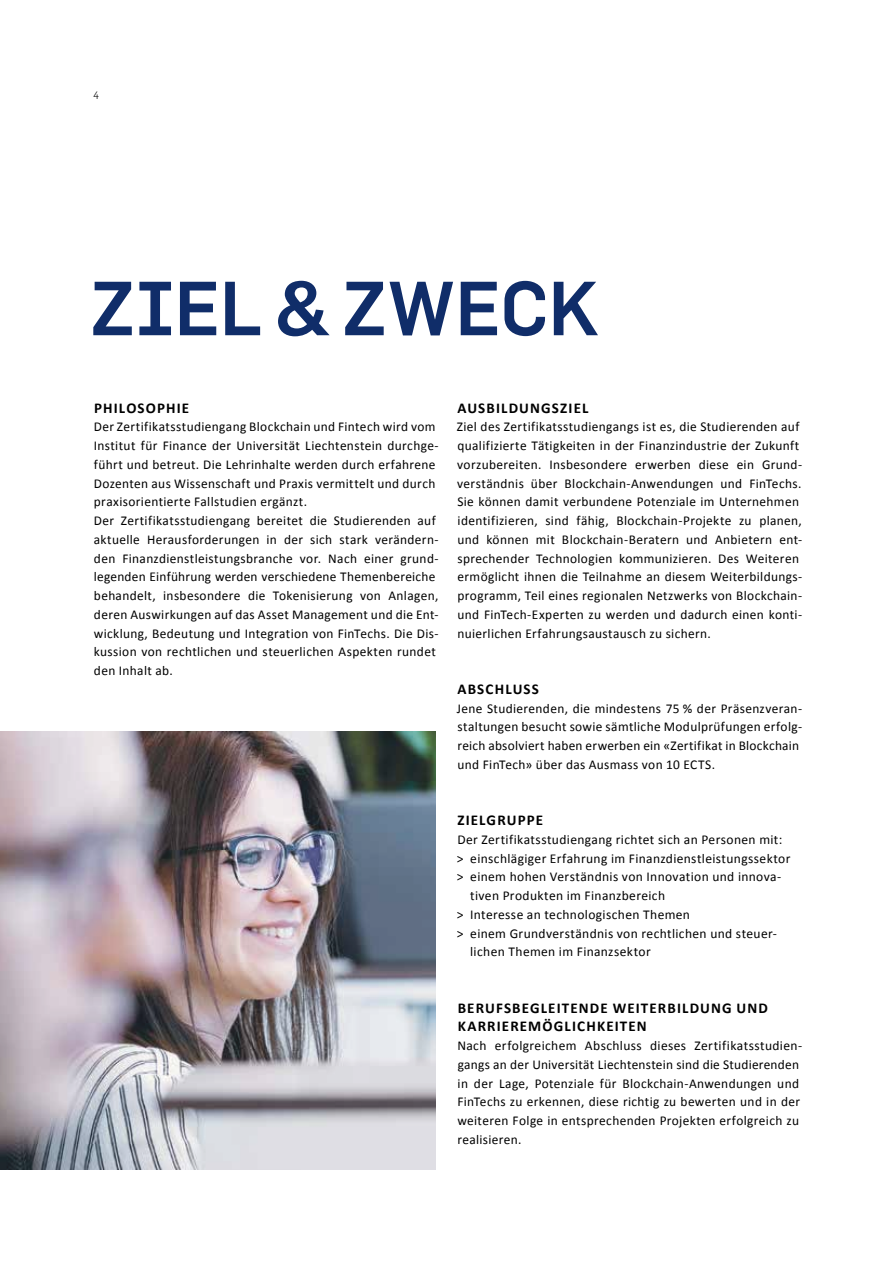
<style>
.page{position:relative;width:893px;height:1263px;background:#fff}
.page>*{position:absolute;margin:0;border:0;box-sizing:border-box;transform-origin:0 0}
.t1{font:500 75px "Flama";color:#102d69}
.t2{font:700 15px/18.8px "Calibri";letter-spacing:.075em;color:#000}
.t3{font:13.5px/18.8px "Calibri";letter-spacing:.025em;color:#000}
.t4{font:300 10.5px "Flama";color:#000}
</style>
<div class="page">
<img style="left:0;top:731px;width:435px;height:438px">
<p class="t4" style="left:93px;top:88px;width:8px">4</p>
<h1 class="t1" style="left:91px;top:254px;width:509px">ZIEL &amp; ZWECK</h1>
<p class="t2" style="left:94px;top:398px;width:97px">PHILOSOPHIE</p>
<p class="t3" style="left:94px;top:417px;width:346px">Der Zertifikatsstudiengang Blockchain und Fintech wird vom Institut für Finance der Universität Liechtenstein durchge&shy;führt und betreut. Die Lehrinhalte werden durch erfahrene Dozenten aus Wissenschaft und Praxis vermittelt und durch praxisorientierte Fallstudien ergänzt.<br>Der Zertifikatsstudiengang bereitet die Studierenden auf aktuelle Herausforderungen in der sich stark verändern&shy;den Finanzdienstleistungsbranche vor. Nach einer grund&shy;legenden Einführung werden verschiedene Themenbereiche behandelt, insbesondere die Tokenisierung von Anlagen, deren Auswirkungen auf das Asset Management und die Ent&shy;wicklung, Bedeutung und Integration von FinTechs. Die Dis&shy;kussion von rechtlichen und steuerlichen Aspekten rundet den Inhalt ab.</p>
<p class="t2" style="left:457px;top:398px;width:132px">AUSBILDUNGSZIEL</p>
<p class="t3" style="left:457px;top:417px;width:347px">Ziel des Zertifikatsstudiengangs ist es, die Studierenden auf qualifizierte Tätigkeiten in der Finanzindustrie der Zukunft vorzubereiten. Insbesondere erwerben diese ein Grund&shy;verständnis über Blockchain-Anwendungen und FinTechs.<br>Sie können damit verbundene Potenziale im Unternehmen identifizieren, sind fähig, Blockchain-Projekte zu planen, und können mit Blockchain-Beratern und Anbietern ent&shy;sprechender Technologien kommunizieren. Des Weiteren ermöglicht ihnen die Teilnahme an diesem Weiterbildungs&shy;programm, Teil eines regionalen Netzwerks von Blockchain&shy;und FinTech-Experten zu werden und dadurch einen konti&shy;nuierlichen Erfahrungsaustausch zu sichern.</p>
<p class="t2" style="left:457px;top:679px;width:83px">ABSCHLUSS</p>
<p class="t3" style="left:457px;top:699px;width:347px">Jene Studierenden, die mindestens 75 % der Präsenzveran&shy;staltungen besucht sowie sämtliche Modulprüfungen erfolg&shy;reich absolviert haben erwerben ein «Zertifikat in Blockchain und FinTech» über das Ausmass von 10 ECTS.</p>
<p class="t2" style="left:457px;top:811px;width:87px">ZIELGRUPPE</p>
<p class="t3" style="left:457px;top:830px;width:326px">Der Zertifikatsstudiengang richtet sich an Personen mit:</p>
<p class="t3" style="left:457px;top:849px;width:335px">&gt; einschlägiger Erfahrung im Finanzdienstleistungssektor</p>
<p class="t3" style="left:457px;top:867px;width:326px">&gt; einem hohen Verständnis von Innovation und innova-</p>
<p class="t3" style="left:470px;top:886px;width:196px">tiven Produkten im Finanzbereich</p>
<p class="t3" style="left:457px;top:905px;width:235px">&gt; Interesse an technologischen Themen</p>
<p class="t3" style="left:457px;top:924px;width:321px">&gt; einem Grundverständnis von rechtlichen und steuer-</p>
<p class="t3" style="left:470px;top:942px;width:182px">lichen Themen im Finanzsektor</p>
<p class="t2" style="left:458px;top:998px;width:312px">BERUFSBEGLEITENDE WEITERBILDUNG UND<br>KARRIEREMÖGLICHKEITEN</p>
<p class="t3" style="left:457px;top:1036px;width:346px">Nach erfolgreichem Abschluss dieses Zertifikatsstudien&shy;gangs an der Universität Liechtenstein sind die Studierenden in der Lage, Potenziale für Blockchain-Anwendungen und FinTechs zu erkennen, diese richtig zu bewerten und in der weiteren Folge in entsprechenden Projekten erfolgreich zu realisieren.</p>
</div>
